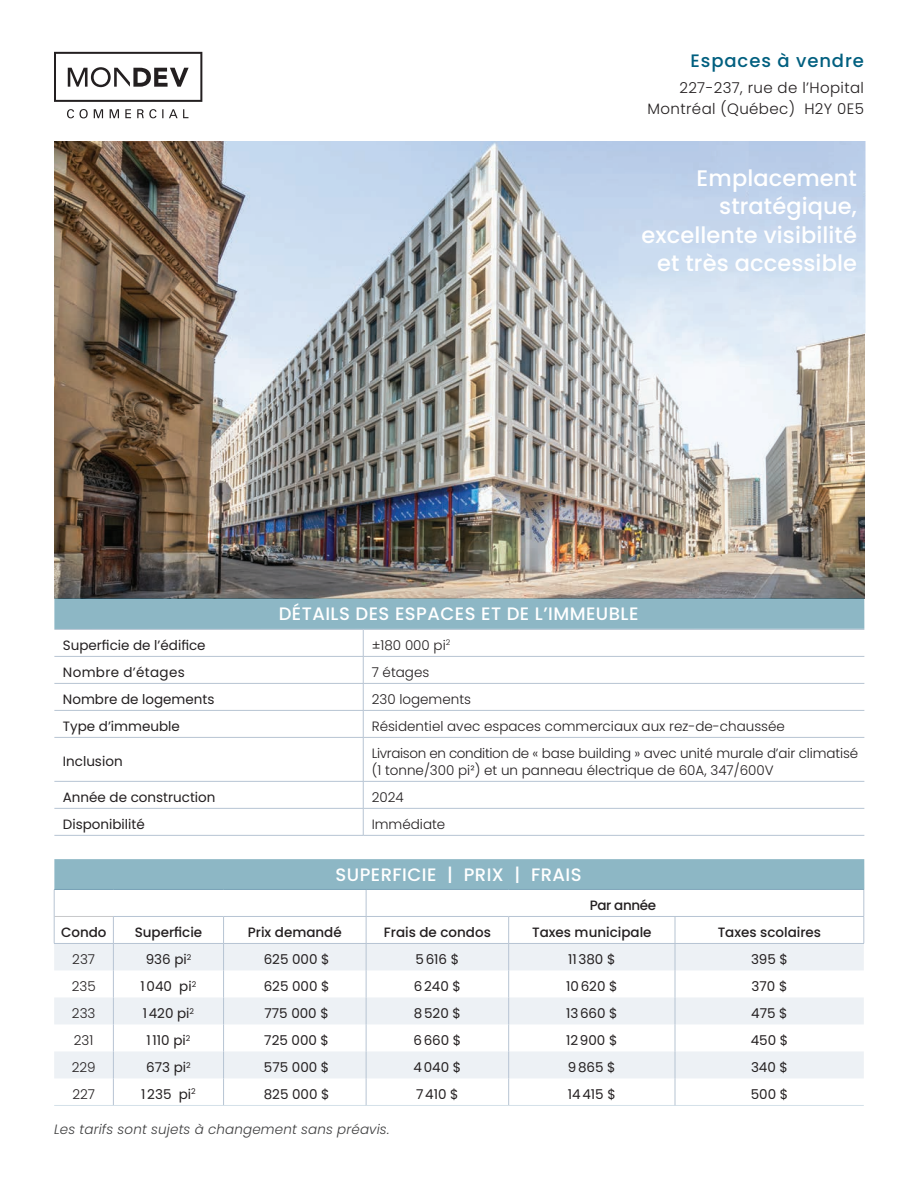
<style>
.page{position:relative;width:918px;height:1188px;background:#fff}
.page>*{position:absolute;margin:0;border:0;box-sizing:border-box;transform-origin:0 0}
.t1{font:500 22.5px/28.5px "Poppins";letter-spacing:.005em;color:#fff;text-align:right}
.t2{font:500 18px "Poppins";letter-spacing:.025em;color:#fff}
.t3{font:500 18px "Poppins";letter-spacing:.05em;color:#005f7f}
.t4{font:300 15px/21px "Poppins";letter-spacing:.025em;color:#231f20;text-align:right}
.t5{font:13.5px "Poppins";color:#231f20}
.t6{font:300 13.5px/16.5px "Poppins";color:#231f20}
.t7{font:500 13.5px "Poppins";color:#231f20}
.t8{font:italic 300 13.5px "Poppins";letter-spacing:.01em;color:#3e3e3f}
.t9{font:13.5px "Poppins";letter-spacing:.025em;color:#231f20}
.t10{font:500 13.5px "Poppins";letter-spacing:-.025em;color:#231f20}
</style>
<div class="page">
<svg style="left:54px;top:944px;width:810px;height:134px;fill:#edf1f5"></svg>
<hr style="left:54px;top:943px;width:59px;height:1px;background:#b7c4d3">
<hr style="left:113px;top:943px;width:111px;height:1px;background:#b7c4d3">
<hr style="left:224px;top:943px;width:142px;height:1px;background:#b7c4d3">
<hr style="left:366px;top:943px;width:143px;height:1px;background:#b7c4d3">
<hr style="left:509px;top:943px;width:166px;height:1px;background:#b7c4d3">
<hr style="left:675px;top:943px;width:189px;height:1px;background:#b7c4d3">
<hr style="left:54px;top:1105px;width:59px;height:1px;background:#d4e1e9">
<hr style="left:113px;top:1105px;width:111px;height:1px;background:#d4e1e9">
<hr style="left:224px;top:1105px;width:142px;height:1px;background:#d4e1e9">
<hr style="left:366px;top:1105px;width:143px;height:1px;background:#d4e1e9">
<hr style="left:509px;top:1105px;width:166px;height:1px;background:#d4e1e9">
<hr style="left:675px;top:1105px;width:189px;height:1px;background:#d4e1e9">
<hr style="left:54px;top:916px;width:59px;height:1px;background:#c7c8ca">
<hr style="left:113px;top:916px;width:111px;height:1px;background:#b7c4d3">
<hr style="left:224px;top:916px;width:142px;height:1px;background:#b7c4d3">
<hr style="left:366px;top:916px;width:143px;height:1px;background:#b7c4d3">
<hr style="left:509px;top:916px;width:166px;height:1px;background:#b7c4d3">
<hr style="left:675px;top:916px;width:189px;height:1px;background:#b7c4d3">
<svg style="left:113px;top:917px;width:1px;height:188px"></svg>
<svg style="left:223px;top:917px;width:1px;height:188px"></svg>
<svg style="left:508px;top:917px;width:1px;height:188px"></svg>
<svg style="left:675px;top:917px;width:1px;height:188px"></svg>
<svg style="left:366px;top:890px;width:1px;height:215px"></svg>
<svg style="left:54px;top:890px;width:1px;height:53px"></svg>
<svg style="left:864px;top:890px;width:1px;height:53px"></svg>
<hr style="left:54px;top:629px;width:309px;height:1px;background:#b7c4d3">
<hr style="left:363px;top:629px;width:501px;height:1px;background:#b7c4d3">
<hr style="left:54px;top:656px;width:309px;height:1px;background:#b7c4d3">
<hr style="left:363px;top:656px;width:501px;height:1px;background:#b7c4d3">
<hr style="left:54px;top:683px;width:309px;height:1px;background:#b7c4d3">
<hr style="left:363px;top:683px;width:501px;height:1px;background:#b7c4d3">
<hr style="left:54px;top:710px;width:309px;height:1px;background:#b7c4d3">
<hr style="left:363px;top:710px;width:501px;height:1px;background:#b7c4d3">
<hr style="left:54px;top:737px;width:309px;height:1px;background:#b7c4d3">
<hr style="left:363px;top:737px;width:501px;height:1px;background:#b7c4d3">
<hr style="left:54px;top:781px;width:309px;height:1px;background:#b7c4d3">
<hr style="left:363px;top:781px;width:501px;height:1px;background:#b7c4d3">
<hr style="left:54px;top:808px;width:309px;height:1px;background:#b7c4d3">
<hr style="left:363px;top:808px;width:501px;height:1px;background:#b7c4d3">
<hr style="left:54px;top:835px;width:309px;height:1px;background:#b7c4d3">
<hr style="left:363px;top:835px;width:501px;height:1px;background:#b7c4d3">
<svg style="left:363px;top:630px;width:1px;height:107px"></svg>
<hr style="left:363px;top:738px;width:1px;height:43px;background:#b7c4d3">
<svg style="left:363px;top:782px;width:1px;height:53px"></svg>
<img style="left:54px;top:141px;width:810px;height:457px">
<img style="left:749px;top:141px;width:117px;height:216px">
<img style="left:580px;top:242px;width:259px;height:259px;border-radius:130px">
<div style="left:54px;top:859px;width:810px;height:31px;background:#8db7c5"></div>
<div style="left:54px;top:598px;width:810px;height:31px;background:#8db7c5"></div>
<svg style="left:54px;top:52px;width:148px;height:50px"></svg>
<svg style="left:67px;top:109px;width:121px;height:9px"></svg>
<h2 class="t3" style="left:691px;top:50px;width:175px">Espaces à vendre</h2>
<p class="t4" style="left:648px;top:78px;width:218px">227-237, rue de l’Hopital<br>Montréal (Québec) H2Y 0E5</p>
<h1 class="t1" style="left:642px;top:164px;width:217px">Emplacement stratégique, excellente visibilité et très accessible</h1>
<h2 class="t2" style="left:279px;top:603px;width:361px">DÉTAILS DES ESPACES ET DE L’IMMEUBLE</h2>
<p class="t5" style="left:63px;top:637px;width:144px">Superficie de l’édifice</p>
<p class="t6" style="left:372px;top:637px;width:80px">±180 000 pi<sup>2</sup></p>
<p class="t9" style="left:63px;top:664px;width:123px">Nombre d’étages</p>
<p class="t6" style="left:372px;top:664px;width:59px">7 étages</p>
<p class="t5" style="left:63px;top:691px;width:153px">Nombre de logements</p>
<p class="t6" style="left:372px;top:691px;width:101px">230 logements</p>
<p class="t5" style="left:63px;top:718px;width:119px">Type d’immeuble</p>
<p class="t6" style="left:372px;top:718px;width:415px">Résidentiel avec espaces commerciaux aux rez-de-chaussée</p>
<p class="t5" style="left:63px;top:754px;width:61px">Inclusion</p>
<p class="t6" style="left:372px;top:745px;width:488px">Livraison en condition de « base building » avec unité murale d’air climatisé (1 tonne/300 pi²) et un panneau électrique de 60A, 347/600V</p>
<p class="t5" style="left:63px;top:789px;width:154px">Année de construction</p>
<p class="t6" style="left:372px;top:789px;width:34px">2024</p>
<p class="t5" style="left:63px;top:816px;width:84px">Disponibilité</p>
<p class="t6" style="left:372px;top:816px;width:75px">Immédiate</p>
<h2 class="t2" style="left:336px;top:864px;width:248px">SUPERFICIE | PRIX | FRAIS</h2>
<p class="t10" style="left:590px;top:898px;width:68px">Par année</p>
<p class="t7" style="left:61px;top:925px;width:47px">Condo</p>
<p class="t7" style="left:135px;top:925px;width:69px">Superficie</p>
<p class="t7" style="left:248px;top:925px;width:95px">Prix demandé</p>
<p class="t7" style="left:384px;top:925px;width:109px">Frais de condos</p>
<p class="t7" style="left:532px;top:925px;width:121px">Taxes municipale</p>
<p class="t7" style="left:718px;top:925px;width:105px">Taxes scolaires</p>
<p class="t6" style="left:72px;top:951px;width:24px">237</p>
<p class="t5" style="left:146px;top:952px;width:47px">936 pi<sup>2</sup></p>
<p class="t5" style="left:264px;top:952px;width:67px">625 000 $</p>
<p class="t5" style="left:416px;top:952px;width:45px">5616 $</p>
<p class="t5" style="left:568px;top:952px;width:49px">11380 $</p>
<p class="t5" style="left:751px;top:952px;width:38px">395 $</p>
<p class="t6" style="left:72px;top:978px;width:25px">235</p>
<p class="t5" style="left:141px;top:979px;width:57px">1040 pi<sup>2</sup></p>
<p class="t5" style="left:264px;top:979px;width:67px">625 000 $</p>
<p class="t5" style="left:414px;top:979px;width:48px">6240 $</p>
<p class="t5" style="left:566px;top:979px;width:53px">10620 $</p>
<p class="t5" style="left:752px;top:979px;width:37px">370 $</p>
<p class="t6" style="left:72px;top:1005px;width:25px">233</p>
<p class="t5" style="left:143px;top:1006px;width:53px">1420 pi<sup>2</sup></p>
<p class="t5" style="left:265px;top:1006px;width:66px">775 000 $</p>
<p class="t5" style="left:414px;top:1006px;width:48px">8520 $</p>
<p class="t5" style="left:566px;top:1006px;width:53px">13660 $</p>
<p class="t5" style="left:751px;top:1006px;width:38px">475 $</p>
<p class="t6" style="left:74px;top:1032px;width:21px">231</p>
<p class="t5" style="left:147px;top:1033px;width:45px">1110 pi<sup>2</sup></p>
<p class="t5" style="left:264px;top:1033px;width:66px">725 000 $</p>
<p class="t5" style="left:413px;top:1033px;width:49px">6660 $</p>
<p class="t5" style="left:566px;top:1033px;width:53px">12900 $</p>
<p class="t5" style="left:751px;top:1033px;width:39px">450 $</p>
<p class="t6" style="left:72px;top:1059px;width:25px">229</p>
<p class="t5" style="left:146px;top:1060px;width:46px">673 pi<sup>2</sup></p>
<p class="t5" style="left:264px;top:1060px;width:67px">575 000 $</p>
<p class="t5" style="left:414px;top:1060px;width:49px">4040 $</p>
<p class="t5" style="left:568px;top:1060px;width:49px">9865 $</p>
<p class="t5" style="left:751px;top:1060px;width:38px">340 $</p>
<p class="t6" style="left:72px;top:1086px;width:24px">227</p>
<p class="t5" style="left:141px;top:1086px;width:56px">1235 pi<sup>2</sup></p>
<p class="t5" style="left:264px;top:1086px;width:67px">825 000 $</p>
<p class="t5" style="left:416px;top:1086px;width:44px">7410 $</p>
<p class="t5" style="left:568px;top:1086px;width:49px">14415 $</p>
<p class="t5" style="left:751px;top:1086px;width:39px">500 $</p>
<p class="t8" style="left:54px;top:1122px;width:337px">Les tarifs sont sujets à changement sans préavis.</p>
</div>
